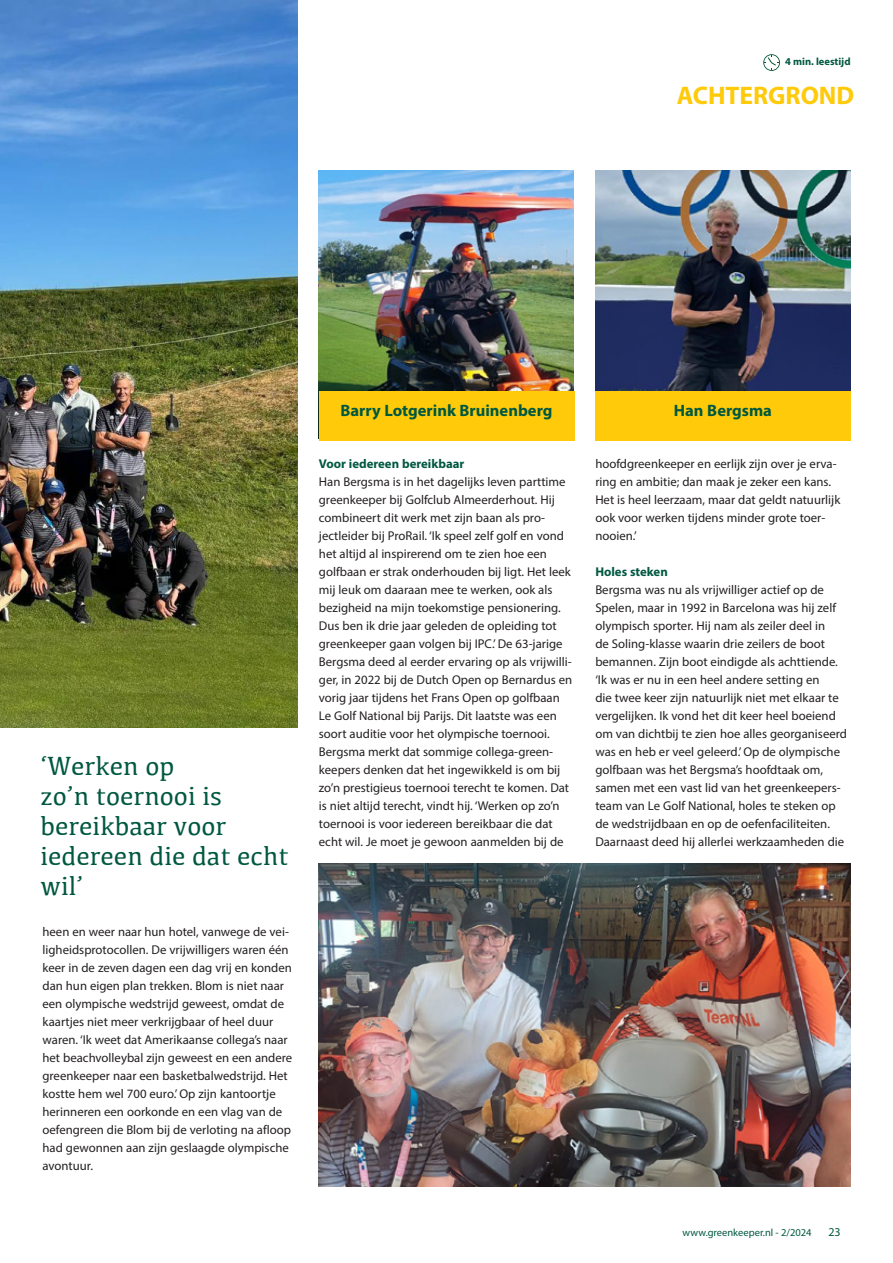
<style>
.page{position:relative;width:893px;height:1263px;background:#fff}
.page>*{position:absolute;margin:0;border:0;box-sizing:border-box;transform-origin:0 0}
.t1{font:27px/30px "Kefa";color:#005840}
.t2{font:700 25.5px "Myriad Pro";color:#feca0a}
.t3{font:700 16.5px "Myriad Pro";color:#005840}
.t4{font:12.75px/18px "Myriad Pro";color:#231f20}
.t5{font:700 12.75px "Myriad Pro";color:#005840}
.t6{font:12px "Myriad Pro";color:#005840}
.t7{font:10.5px "Myriad Pro";color:#005840}
.t8{font:700 10.5px "Myriad Pro";color:#005840}
</style>
<div class="page">
<img style="left:0;top:0;width:298px;height:727px">
<svg style="left:763px;top:54px;width:17px;height:17px"></svg>
<img style="left:319px;top:171px;width:254px;height:220px">
<img style="left:595px;top:170px;width:255px;height:221px">
<div style="left:319px;top:391px;width:255px;height:49px;background:#feca0a"></div>
<div style="left:595px;top:391px;width:255px;height:49px;background:#feca0a"></div>
<img style="left:319px;top:863px;width:531px;height:323px">
<p class="t8" style="left:785px;top:55px;width:67px">4 min. leestijd</p>
<h2 class="t2" style="left:677px;top:79px;width:179px">ACHTERGROND</h2>
<h1 class="t1" style="left:40px;top:750px;width:250px">‘Werken op<br>zo’n toernooi is bereikbaar voor iedereen die dat echt wil’</h1>
<p class="t4" style="left:43px;top:923px;width:251px">heen en weer naar hun hotel, vanwege de vei&shy;ligheidsprotocollen. De vrijwilligers waren één keer in de zeven dagen een dag vrij en konden dan hun eigen plan trekken. Blom is niet naar een olympische wedstrijd geweest, omdat de kaartjes niet meer verkrijgbaar of heel duur waren. ‘Ik weet dat Amerikaanse collega’s naar het beachvolleybal zijn geweest en een andere greenkeeper naar een basketbalwedstrijd. Het kostte hem wel 700 euro.’ Op zijn kantoortje herinneren een oorkonde en een vlag van de oefengreen die Blom bij de verloting na afloop had gewonnen aan zijn geslaagde olympische avontuur.</p>
<p class="t3" style="left:341px;top:400px;width:213px">Barry Lotgerink Bruinenberg</p>
<p class="t3" style="left:674px;top:400px;width:100px">Han Bergsma</p>
<p class="t5" style="left:319px;top:455px;width:147px">Voor iedereen bereikbaar</p>
<p class="t4" style="left:319px;top:473px;width:255px">Han Bergsma is in het dagelijks leven parttime greenkeeper bij Golfclub Almeerderhout. Hij combineert dit werk met zijn baan als pro&shy;jectleider bij ProRail. ‘Ik speel zelf golf en vond het altijd al inspirerend om te zien hoe een golfbaan er strak onderhouden bij ligt. Het leek mij leuk om daaraan mee te werken, ook als bezigheid na mijn toekomstige pensionering.<br>Dus ben ik drie jaar geleden de opleiding tot greenkeeper gaan volgen bij IPC.’ De 63-jarige Bergsma deed al eerder ervaring op als vrijwilli&shy;ger, in 2022 bij de Dutch Open op Bernardus en vorig jaar tijdens het Frans Open op golfbaan Le Golf National bij Parijs. Dit laatste was een soort auditie voor het olympische toernooi.<br>Bergsma merkt dat sommige collega-green&shy;keepers denken dat het ingewikkeld is om bij zo’n prestigieus toernooi terecht te komen. Dat is niet altijd terecht, vindt hij. ‘Werken op zo’n toernooi is voor iedereen bereikbaar die dat echt wil. Je moet je gewoon aanmelden bij de</p>
<p class="t4" style="left:595px;top:455px;width:246px">hoofdgreenkeeper en eerlijk zijn over je erva&shy;ring en ambitie; dan maak je zeker een kans.<br>Het is heel leerzaam, maar dat geldt natuurlijk ook voor werken tijdens minder grote toer&shy;nooien.’</p>
<p class="t5" style="left:595px;top:564px;width:74px">Holes steken</p>
<p class="t4" style="left:595px;top:581px;width:253px">Bergsma was nu als vrijwilliger actief op de Spelen, maar in 1992 in Barcelona was hij zelf olympisch sporter. Hij nam als zeiler deel in<br>de Soling-klasse waarin drie zeilers de boot bemannen. Zijn boot eindigde als achttiende. ‘Ik was er nu in een heel andere setting en<br>die twee keer zijn natuurlijk niet met elkaar te vergelijken. Ik vond het dit keer heel boeiend om van dichtbij te zien hoe alles georganiseerd was en heb er veel geleerd.’ Op de olympische golfbaan was het Bergsma’s hoofdtaak om, samen met een vast lid van het greenkeepers&shy;team van Le Golf National, holes te steken op de wedstrijdbaan en op de oefenfaciliteiten.<br>Daarnaast deed hij allerlei werkzaamheden die</p>
<p class="t7" style="left:683px;top:1226px;width:130px">www.greenkeeper.nl - 2/2024</p>
<p class="t6" style="left:828px;top:1224px;width:14px">23</p>
</div>
